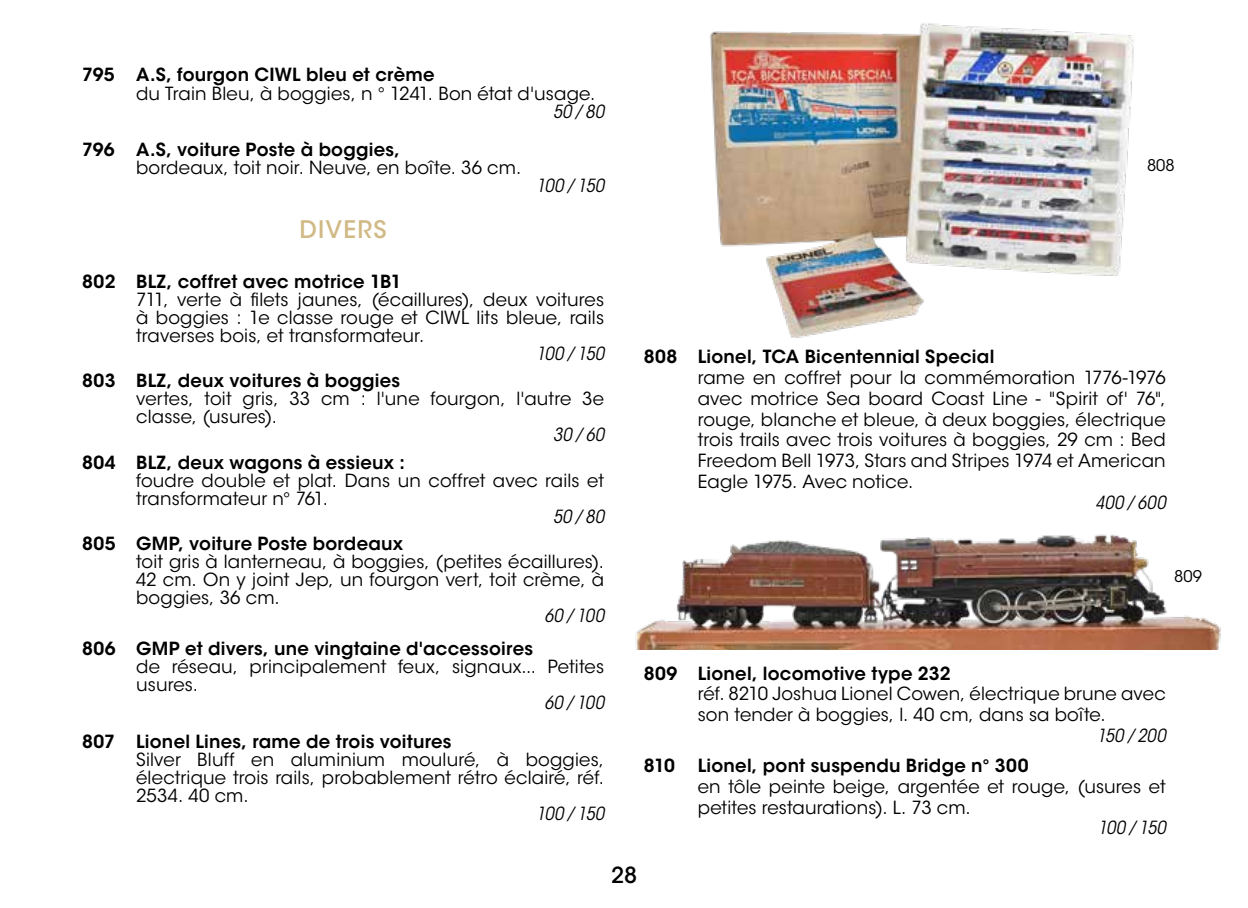
<style>
.page{position:relative;width:1248px;height:908px;background:#fff}
.page>*{position:absolute;margin:0;border:0;box-sizing:border-box;transform-origin:0 0}
.t1{font:500 24px "ITC Avant Garde Std";letter-spacing:.05em;color:#d0b985}
.t2{font:500 22px "ITC Avant Garde Std";color:#000}
.t3{font:18px/18px "ITC Avant Garde Std";letter-spacing:.01em;color:#000}
.t4{font:600 18px "ITC Avant Garde Std";letter-spacing:.015em;color:#000}
.t5{font:italic condensed 18px "ITC Avant Garde Std";color:#000}
.t6{font:16px "ITC Avant Garde Std";color:#000}
</style>
<div class="page">
<img style="left:635px;top:534px;width:586px;height:115px">
<img style="left:710px;top:23px;width:424px;height:315px">
<p class="t4" style="left:82px;top:63px;width:354px">795 A.S, fourgon CIWL bleu et crème</p>
<p class="t3" style="left:136px;top:84px;width:461px">du Train Bleu, à boggies, n ° 1241. Bon état d'usage.</p>
<p class="t5" style="left:552px;top:100px;width:53px">50 / 80</p>
<p class="t4" style="left:82px;top:138px;width:319px">796 A.S, voiture Poste à boggies,</p>
<p class="t3" style="left:136px;top:159px;width:386px">bordeaux, toit noir. Neuve, en boîte. 36 cm.</p>
<p class="t5" style="left:536px;top:175px;width:70px">100 / 150</p>
<h1 class="t1" style="left:299px;top:214px;width:89px">DIVERS</h1>
<p class="t4" style="left:82px;top:270px;width:321px">802 BLZ, coffret avec motrice 1B1</p>
<p class="t3" style="left:136px;top:290px;width:469px;text-align:justify">711, verte à filets jaunes, (écaillures), deux voitures à boggies : 1e classe rouge et CIWL lits bleue, rails traverses bois, et transformateur.</p>
<p class="t5" style="left:536px;top:342px;width:70px">100 / 150</p>
<p class="t4" style="left:82px;top:369px;width:319px">803 BLZ, deux voitures à boggies</p>
<p class="t3" style="left:136px;top:390px;width:469px">vertes, toit gris, 33 cm : l'une fourgon, l'autre 3e classe, (usures).</p>
<p class="t5" style="left:552px;top:424px;width:53px">30 / 60</p>
<p class="t4" style="left:82px;top:450px;width:324px">804 BLZ, deux wagons à essieux :</p>
<p class="t3" style="left:136px;top:471px;width:469px">foudre double et plat. Dans un coffret avec rails et transformateur n° 761.</p>
<p class="t5" style="left:552px;top:505px;width:53px">50 / 80</p>
<p class="t4" style="left:82px;top:532px;width:322px">805 GMP, voiture Poste bordeaux</p>
<p class="t3" style="left:136px;top:552px;width:469px;text-align:justify">toit gris à lanterneau, à boggies, (petites écaillures).<br>42 cm. On y joint Jep, un fourgon vert, toit crème, à boggies, 36 cm.</p>
<p class="t5" style="left:544px;top:604px;width:61px">60 / 100</p>
<p class="t4" style="left:82px;top:636px;width:452px">806 GMP et divers, une vingtaine d'accessoires</p>
<p class="t3" style="left:136px;top:657px;width:469px">de réseau, principalement feux, signaux... Petites usures.</p>
<p class="t5" style="left:544px;top:691px;width:61px">60 / 100</p>
<p class="t4" style="left:82px;top:729px;width:371px">807 Lionel Lines, rame de trois voitures</p>
<p class="t3" style="left:136px;top:750px;width:469px;text-align:justify">Silver Bluff en aluminium mouluré, à boggies, électrique trois rails, probablement rétro éclairé, réf.<br>2534. 40 cm.</p>
<p class="t5" style="left:536px;top:802px;width:70px">100 / 150</p>
<p class="t6" style="left:1146px;top:156px;width:29px">808</p>
<p class="t4" style="left:643px;top:345px;width:352px">808 Lionel, TCA Bicentennial Special</p>
<p class="t3" style="left:697px;top:367px;width:469px;line-height:20.8px;text-align:justify">rame en coffret pour la commémoration 1776-1976 avec motrice Sea board Coast Line - "Spirit of' 76", rouge, blanche et bleue, à deux boggies, électrique trois trails avec trois voitures à boggies, 29 cm : Bed Freedom Bell 1973, Stars and Stripes 1974 et American Eagle 1975. Avec notice.</p>
<p class="t5" style="left:1094px;top:491px;width:72px">400 / 600</p>
<p class="t6" style="left:1174px;top:566px;width:29px">809</p>
<p class="t4" style="left:643px;top:661px;width:308px">809 Lionel, locomotive type 232</p>
<p class="t3" style="left:697px;top:683px;width:469px;line-height:20.8px">réf. 8210 Joshua Lionel Cowen, électrique brune avec son tender à boggies, l. 40 cm, dans sa boîte.</p>
<p class="t5" style="left:1096px;top:724px;width:70px">150 / 200</p>
<p class="t4" style="left:643px;top:753px;width:33px">810</p>
<p class="t4" style="left:697px;top:753px;width:332px">Lionel, pont suspendu Bridge n° 300</p>
<p class="t3" style="left:697px;top:775px;width:469px;line-height:20.8px">en tôle peinte beige, argentée et rouge, (usures et petites restaurations). L. 73 cm.</p>
<p class="t5" style="left:1097px;top:816px;width:70px">100 / 150</p>
<p class="t2" style="left:611px;top:860px;width:27px">28</p>
</div>
